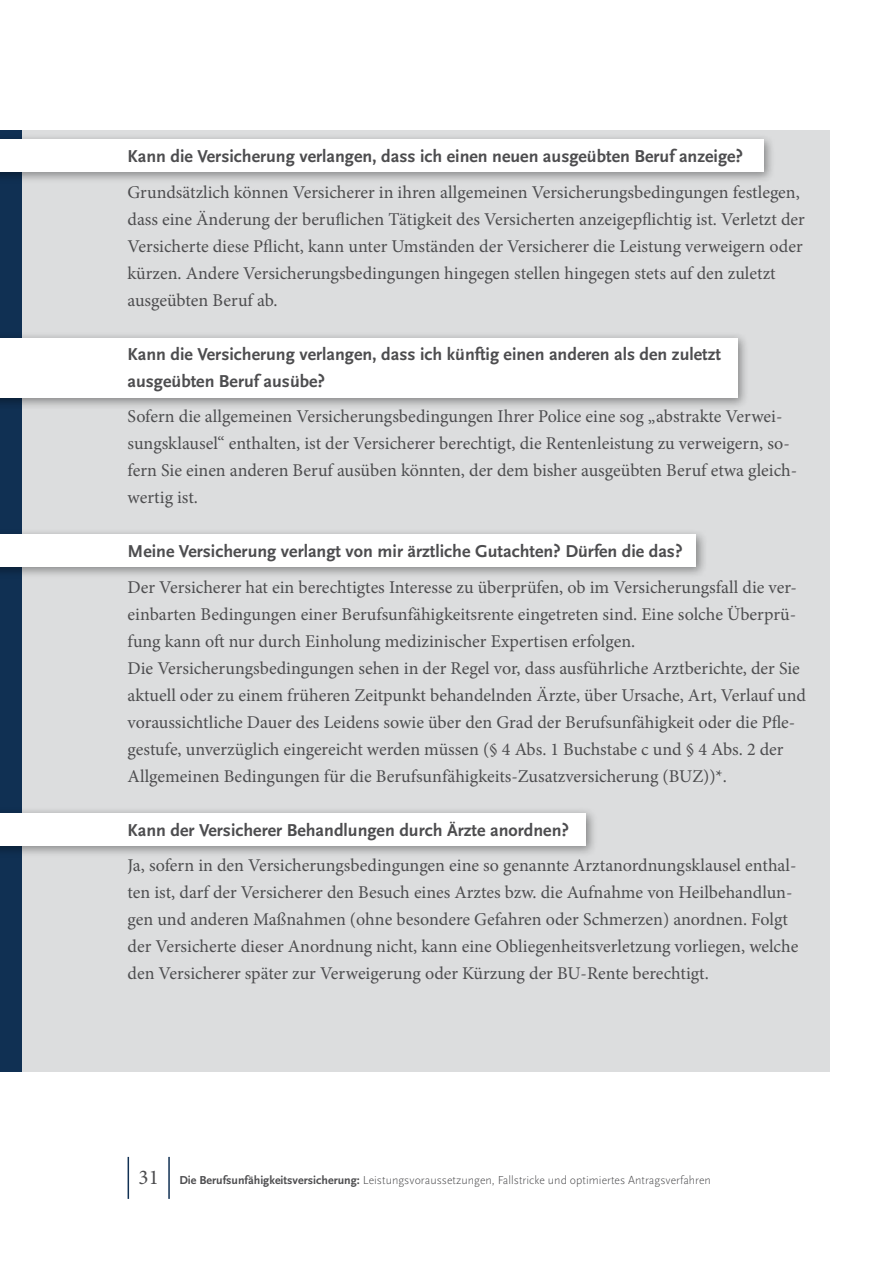
<style>
.page{position:relative;width:893px;height:1263px;background:#fff}
.page>*{position:absolute;margin:0;border:0;box-sizing:border-box;transform-origin:0 0}
.t1{font:21px "Minion Pro";color:#4d4d4f}
.t2{font:18px/27px "Minion Pro";color:#4d4d4f}
.t3{font:700 18px/27px "Scala Sans OT";color:#4d4d4f}
.t4{font:300 12px "Scala Sans OT";color:#4d4d4f}
.s1{font-weight:700}
</style>
<div class="page">
<div style="left:0;top:130px;width:829px;height:941px;background:#dcddde"></div>
<div style="left:0;top:130px;width:21px;height:941px;background:#103053"></div>
<div style="left:0;top:133px;width:776px;height:51px;background:#000;opacity:.4"></div>
<div style="left:0;top:139px;width:763px;height:33px;background:#fff"></div>
<div style="left:0;top:332px;width:749px;height:78px;background:#000;opacity:.4"></div>
<div style="left:0;top:338px;width:737px;height:60px;background:#fff"></div>
<div style="left:0;top:528px;width:708px;height:51px;background:#000;opacity:.4"></div>
<div style="left:0;top:534px;width:696px;height:33px;background:#fff"></div>
<div style="left:0;top:807px;width:597px;height:50px;background:#000;opacity:.4"></div>
<div style="left:0;top:813px;width:585px;height:32px;background:#fff"></div>
<hr style="left:128px;top:1157px;width:1px;height:42px;background:#103053">
<hr style="left:168px;top:1157px;width:2px;height:42px;background:#103053">
<p class="t3" style="left:128px;top:143px;width:617px">Kann die Versicherung verlangen, dass ich einen neuen ausgeübten Beruf anzeige?</p>
<p class="t2" style="left:128px;top:178px;width:679px">Grundsätzlich können Versicherer in ihren allgemeinen Versicherungsbedingungen festlegen, dass eine Änderung der beruflichen Tätigkeit des Versicherten anzeigepflichtig ist. Verletzt der Versicherte diese Pflicht, kann unter Umständen der Versicherer die Leistung verweigern oder kürzen. Andere Versicherungsbedingungen hingegen stellen hingegen stets auf den zuletzt ausgeübten Beruf ab.</p>
<p class="t3" style="left:128px;top:340px;width:595px">Kann die Versicherung verlangen, dass ich künftig einen anderen als den zuletzt ausgeübten Beruf ausübe?</p>
<p class="t2" style="left:128px;top:403px;width:671px">Sofern die allgemeinen Versicherungsbedingungen Ihrer Police eine sog „abstrakte Verwei&shy;sungsklausel“ enthalten, ist der Versicherer berechtigt, die Rentenleistung zu verweigern, so&shy;fern Sie einen anderen Beruf ausüben könnten, der dem bisher ausgeübten Beruf etwa gleich&shy;wertig ist.</p>
<p class="t3" style="left:128px;top:538px;width:556px">Meine Versicherung verlangt von mir ärztliche Gutachten? Dürfen die das?</p>
<p class="t2" style="left:128px;top:573px;width:680px">Der Versicherer hat ein berechtigtes Interesse zu überprüfen, ob im Versicherungsfall die ver&shy;einbarten Bedingungen einer Berufsunfähigkeitsrente eingetreten sind. Eine solche Überprü&shy;fung kann oft nur durch Einholung medizinischer Expertisen erfolgen.<br>Die Versicherungsbedingungen sehen in der Regel vor, dass ausführliche Arztberichte, der Sie aktuell oder zu einem früheren Zeitpunkt behandelnden Ärzte, über Ursache, Art, Verlauf und voraussichtliche Dauer des Leidens sowie über den Grad der Berufsunfähigkeit oder die Pfle&shy;gestufe, unverzüglich eingereicht werden müssen (§ 4 Abs. 1 Buchstabe c und § 4 Abs. 2 der Allgemeinen Bedingungen für die Berufsunfähigkeits-Zusatzversicherung (BUZ))*.</p>
<p class="t3" style="left:128px;top:816px;width:443px">Kann der Versicherer Behandlungen durch Ärzte anordnen?</p>
<p class="t2" style="left:128px;top:852px;width:672px">Ja, sofern in den Versicherungsbedingungen eine so genannte Arztanordnungsklausel enthal&shy;ten ist, darf der Versicherer den Besuch eines Arztes bzw. die Aufnahme von Heilbehandlun&shy;gen und anderen Maßnahmen (ohne besondere Gefahren oder Schmerzen) anordnen. Folgt der Versicherte dieser Anordnung nicht, kann eine Obliegenheitsverletzung vorliegen, welche den Versicherer später zur Verweigerung oder Kürzung der BU-Rente berechtigt.</p>
<p class="t1" style="left:139px;top:1163px;width:22px">31</p>
<p class="t4" style="left:179px;top:1173px;width:533px"><span class="s1">Die Berufsunfähigkeitsversicherung:</span> Leistungsvoraussetzungen, Fallstricke und optimiertes Antragsverfahren</p>
</div>
